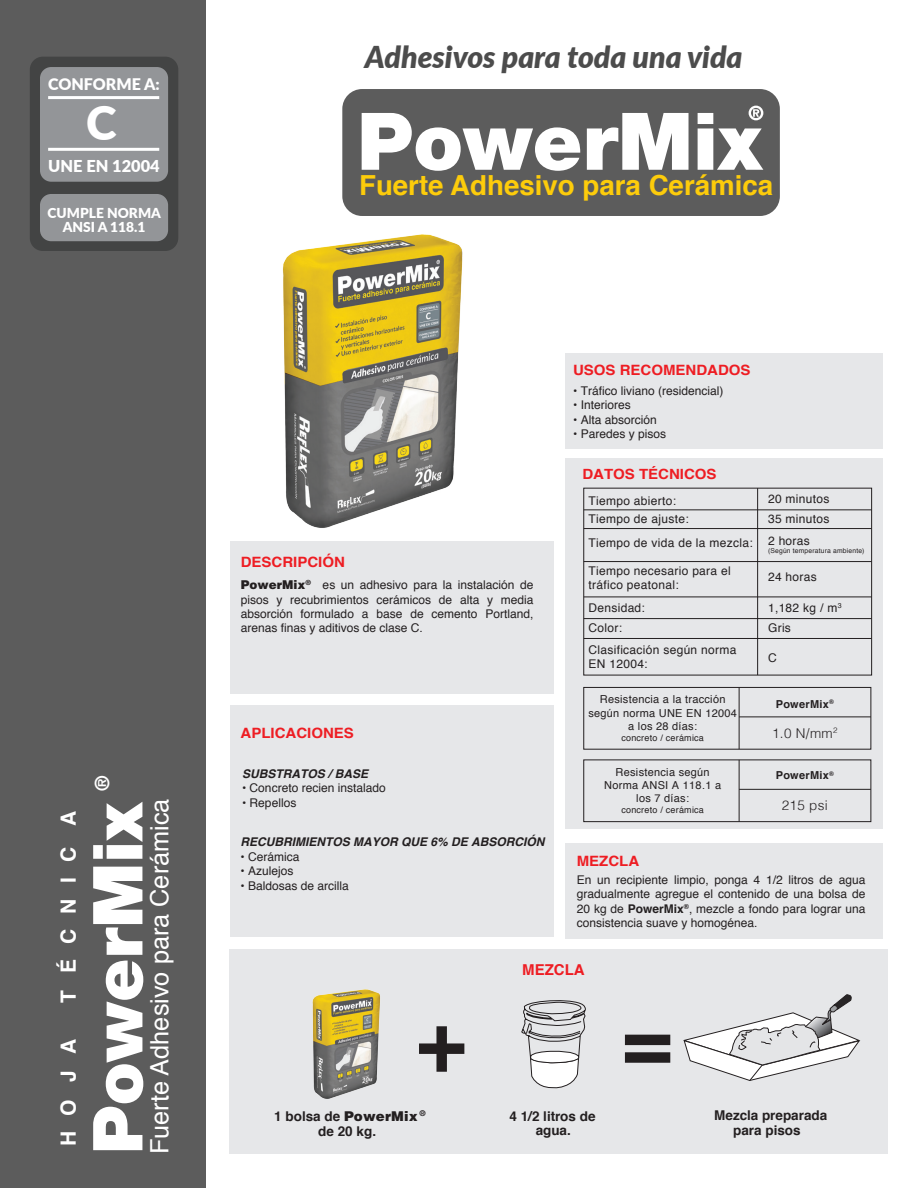
<style>
.page{position:relative;width:918px;height:1188px;background:#fff}
.page>*{position:absolute;margin:0;border:0;box-sizing:border-box;transform-origin:0 0}
.t1{font:900 79.5px "Helvetica Neue";color:#fff}
.t2{font:900 69px "Helvetica Neue";color:#fff}
.t3{font:900 46.5px "Lato";color:#fff}
.t4{font:italic 900 30.15px "Lato";color:#4c4c4c}
.t5{font:700 27.6px "Helvetica";color:#fdcc0b}
.t6{font:25.35px "Helvetica";color:#fff}
.t7{font:700 21px "Helvetica";letter-spacing:.73em;color:#fff}
.t8{font:900 19.5px "Helvetica";color:#fff}
.t9{font:900 16.35px "Lato";color:#fff}
.t10{font:900 16.05px "Lato";color:#fff}
.t11{font:700 15px "Helvetica";color:#ee1d23}
.t12{font:700 14.25px "Helvetica";color:#ee1d23;scale:1.06 1}
.t13{font:700 14.1px "Helvetica";color:#ee1d23;scale:1.06 1}
.t14{font:900 13.8px/14.7px "Lato";color:#fff;text-align:center}
.t15{font:700 13.5px/15px "Helvetica";color:#231f20;text-align:center}
.t16{font:300 13.5px "Helvetica";letter-spacing:.025em;color:#231f20}
.t17{font:12px/14.4px "Helvetica";color:#231f20;text-align:justify}
.t18{font:12px/14.4px "Helvetica";letter-spacing:.025em;color:#231f20}
.t19{font:italic 700 12px "Helvetica";color:#231f20}
.t20{font:10.95px/13.2px "Helvetica";letter-spacing:.025em;color:#231f20;text-align:center}
.t21{font:700 10.95px "Helvetica";letter-spacing:.025em;color:#231f20}
.t22{font:9px "Helvetica";letter-spacing:.025em;color:#231f20}
.t23{font:6.75px "Helvetica";letter-spacing:.025em;color:#231f20}
.s1{font-weight:900;font-size:12.15px}
.s2{font-weight:700}
.s3{font-weight:900}
</style>
<div class="page">
<img style="left:256px;top:234px;width:234px;height:308px">
<div style="left:0;top:0;width:205px;height:1188px;background:#5c5c5c"></div>
<div style="left:230px;top:542px;width:324px;height:152px;background:#e6e7e9"></div>
<div style="left:230px;top:705px;width:324px;height:231px;background:#e6e7e9"></div>
<div style="left:566px;top:354px;width:317px;height:95px;background:#e6e7e9"></div>
<div style="left:566px;top:459px;width:317px;height:370px;background:#e6e7e9"></div>
<div style="left:566px;top:843px;width:317px;height:95px;background:#e6e7e9"></div>
<div style="left:230px;top:949px;width:658px;height:205px;background:#e6e7e9"></div>
<div style="left:30px;top:57px;width:148px;height:194px;background:#434444;border-radius:13px"></div>
<div style="left:40px;top:67px;width:128px;height:115px;background:#939598;border-radius:11px"></div>
<div style="left:40px;top:194px;width:128px;height:47px;background:#939598;border-radius:11px"></div>
<hr style="left:48px;top:96px;width:111px;height:3px;background:#fff">
<hr style="left:48px;top:148px;width:111px;height:3px;background:#fff">
<div style="left:342px;top:89px;width:438px;height:127px;background:#5c5c5c;border-radius:20px"></div>
<svg style="left:749px;top:106px;width:14px;height:14px"></svg>
<img style="left:312px;top:989px;width:68px;height:110px">
<div style="left:583px;top:488px;width:289px;height:187px;border:1px solid #231f20"></div>
<hr style="left:757px;top:488px;width:1px;height:187px;background:#231f20">
<hr style="left:584px;top:509px;width:288px;height:1px;background:#231f20">
<hr style="left:584px;top:528px;width:288px;height:1px;background:#231f20">
<hr style="left:584px;top:561px;width:288px;height:1px;background:#231f20">
<hr style="left:584px;top:597px;width:288px;height:1px;background:#231f20">
<hr style="left:584px;top:618px;width:288px;height:1px;background:#231f20">
<hr style="left:584px;top:638px;width:288px;height:1px;background:#231f20">
<div style="left:583px;top:687px;width:288px;height:63px;border:1px solid #231f20"></div>
<hr style="left:739px;top:687px;width:1px;height:62px;background:#231f20">
<hr style="left:739px;top:717px;width:132px;height:1px;background:#231f20">
<div style="left:583px;top:760px;width:288px;height:62px;border:1px solid #231f20"></div>
<hr style="left:739px;top:760px;width:1px;height:62px;background:#231f20">
<hr style="left:739px;top:789px;width:132px;height:1px;background:#231f20">
<svg style="left:419px;top:1026px;width:45px;height:46px"></svg>
<svg style="left:625px;top:1035px;width:45px;height:28px"></svg>
<svg style="left:683px;top:994px;width:178px;height:87px"></svg>
<svg style="left:521px;top:1000px;width:65px;height:89px"></svg>
<h3 class="t10" style="left:48px;top:72px;width:113px">CONFORME A:</h3>
<h3 class="t4" style="left:365px;top:34px;width:379px">Adhesivos para toda una vida</h3>
<h3 class="t3" style="left:86px;top:88px;width:32px">C</h3>
<h1 class="t1" style="left:357px;top:94px;width:407px">PowerMix</h1>
<h3 class="t5" style="left:359px;top:163px;width:416px">Fuerte Adhesivo para Cerámica</h3>
<h3 class="t9" style="left:48px;top:154px;width:113px">UNE EN 12004</h3>
<p class="t14" style="left:48px;top:205px;width:115px">CUMPLE NORMA<br>ANSI A 118.1</p>
<p class="t12" style="left:573px;top:359px;width:169px">USOS RECOMENDADOS</p>
<p class="t17" style="left:573px;top:384px;width:152px">• Tráfico liviano (residencial)</p>
<p class="t17" style="left:573px;top:398px;width:59px">• Interiores</p>
<p class="t17" style="left:573px;top:413px;width:85px">• Alta absorción</p>
<p class="t17" style="left:573px;top:427px;width:94px">• Paredes y pisos</p>
<h3 class="t8" style="left:89px;top:791px;width:17px;rotate:-90deg">®</h3>
<h3 class="t7" style="left:51px;top:1003px;width:193px;rotate:-90deg">TÉCNIC A</h3>
<h2 class="t2" style="left:77px;top:1154px;width:355px;rotate:-90deg">PowerMix</h2>
<h3 class="t6" style="left:140px;top:1154px;width:357px;rotate:-90deg">Fuerte Adhesivo para Cerámica</h3>
<h3 class="t7" style="left:51px;top:1146px;width:109px;rotate:-90deg">HOJA</h3>
<p class="t12" style="left:241px;top:550px;width:100px">DESCRIPCIÓN</p>
<p class="t17" style="left:241px;top:578px;width:294px"><span class="s1">PowerMix</span><sup>®</sup> es un adhesivo para la instalación de pisos y recubrimientos cerámicos de alta y media absorción formulado a base de cemento Portland, arenas finas y aditivos de clase C.</p>
<p class="t12" style="left:241px;top:722px;width:108px">APLICACIONES</p>
<p class="t19" style="left:242px;top:764px;width:128px">SUBSTRATOS / BASE</p>
<p class="t17" style="left:242px;top:781px;width:145px">• Concreto recien instalado</p>
<p class="t17" style="left:242px;top:796px;width:56px">• Repellos</p>
<p class="t19" style="left:241px;top:832px;width:306px">RECUBRIMIENTOS MAYOR QUE 6% DE ABSORCIÓN</p>
<p class="t17" style="left:241px;top:850px;width:60px">• Cerámica</p>
<p class="t17" style="left:241px;top:864px;width:54px">• Azulejos</p>
<p class="t17" style="left:241px;top:879px;width:110px">• Baldosas de arcilla</p>
<p class="t13" style="left:582px;top:462px;width:128px">DATOS TÉCNICOS</p>
<p class="t18" style="left:589px;top:492px;width:102px;line-height:18.5px">Tiempo abierto:<br>Tiempo de ajuste:</p>
<p class="t18" style="left:589px;top:536px;width:166px">Tiempo de vida de la mezcla:</p>
<p class="t18" style="left:589px;top:564px;width:144px">Tiempo necesario para el tráfico peatonal:</p>
<p class="t18" style="left:768px;top:489px;width:63px;line-height:20.1px">20 minutos<br>35 minutos</p>
<p class="t17" style="left:768px;top:534px;width:43px">2 horas</p>
<p class="t23" style="left:768px;top:545px;width:98px">(Según temperatura ambiente)</p>
<p class="t17" style="left:768px;top:570px;width:50px">24 horas</p>
<p class="t17" style="left:768px;top:601px;width:75px">1,182 kg / m<sup>3</sup></p>
<p class="t17" style="left:768px;top:651px;width:10px">C</p>
<p class="t18" style="left:589px;top:601px;width:58px">Densidad:</p>
<p class="t17" style="left:589px;top:621px;width:35px">Color:</p>
<p class="t17" style="left:768px;top:621px;width:24px">Gris</p>
<p class="t18" style="left:589px;top:643px;width:149px">Clasificación según norma<br>EN 12004:</p>
<p class="t20" style="left:588px;top:693px;width:150px">Resistencia a la tracción según norma UNE EN 12004 a los 28 días:</p>
<p class="t22" style="left:621px;top:731px;width:84px">concreto / cerámica</p>
<p class="t20" style="left:604px;top:766px;width:118px">Resistencia según<br>Norma ANSI A 118.1 a los 7 días:</p>
<p class="t22" style="left:621px;top:803px;width:84px">concreto / cerámica</p>
<p class="t16" style="left:782px;top:795px;width:48px">215 psi</p>
<p class="t21" style="left:776px;top:695px;width:60px">PowerMix<sup>®</sup></p>
<p class="t16" style="left:772px;top:722px;width:67px">1.0 N/mm<sup>2</sup></p>
<p class="t21" style="left:776px;top:767px;width:60px">PowerMix<sup>®</sup></p>
<p class="t12" style="left:577px;top:850px;width:60px">MEZCLA</p>
<p class="t17" style="left:577px;top:873px;width:290px">En un recipiente limpio, ponga 4 1/2 litros de agua gradualmente agregue el contenido de una bolsa de 20 kg de <span class="s2">PowerMix</span><sup>®</sup>, mezcle a fondo para lograr una consistencia suave y homogénea.</p>
<p class="t11" style="left:522px;top:958px;width:64px">MEZCLA</p>
<p class="t15" style="left:274px;top:1109px;width:153px">1 bolsa de <span class="s3">PowerMix</span> <sup>® </sup>de 20 kg.</p>
<p class="t15" style="left:714px;top:1108px;width:115px">Mezcla preparada para pisos</p>
<p class="t15" style="left:510px;top:1109px;width:88px;line-height:14.2px">4 1/2 litros de agua.</p>
</div>
